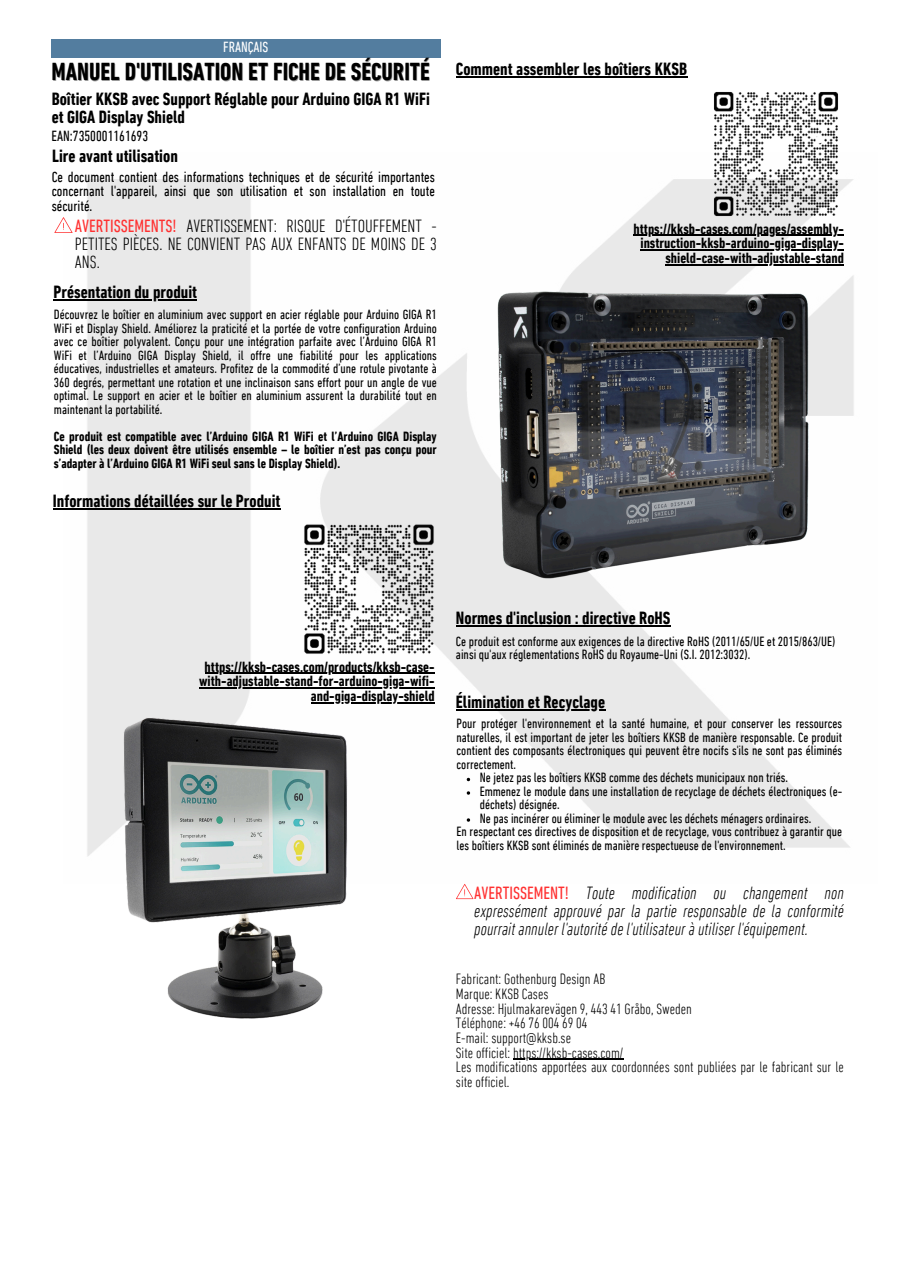
<style>
.page{position:relative;width:897px;height:1264px;background:#fff}
.page>*{position:absolute;margin:0;border:0;box-sizing:border-box;transform-origin:0 0}
.t1{font:700 condensed 25.05px "DIN Next LT Pro";color:#000}
.t2{font:700 condensed 18px/18px "DIN Next LT Pro";color:#000}
.t3{font:italic 300 condensed 18px/18px "DIN Next LT Pro";color:#000;text-align:justify}
.t4{font:300 condensed 18px/18px "DIN Next LT Pro";color:#000;text-align:justify}
.t5{font:300 condensed 15.15px "DIN Next LT Pro";color:#000}
.t6{font:700 condensed 15px/14.7px "DIN Next LT Pro";color:#000;text-align:right}
.t7{font:condensed 15px/14.7px "DIN Next LT Pro";color:#000;text-align:justify}
.t8{font:condensed 15px "DIN Next LT Pro";color:#fff}
.t9{font:condensed 13.65px/13.5px "DIN Next LT Pro";color:#000}
.t10{font:700 condensed 13.65px/13.5px "DIN Next LT Pro";color:#000;text-align:justify}
.s1{font-weight:400;color:#ff3131}
.s2{font-weight:400;font-style:normal;color:#ff3131}
</style>
<div class="page">
<div style="left:52px;top:39px;width:389px;height:18px;background:#537d9f"></div>
<img style="left:63px;top:179px;width:791px;height:677px">
<img style="left:103px;top:707px;width:261px;height:312px">
<img style="left:303px;top:523px;width:132px;height:132px">
<hr style="left:205px;top:672px;width:229px;height:2px;background:#000">
<hr style="left:199px;top:687px;width:235px;height:1px;background:#000">
<hr style="left:311px;top:702px;width:123px;height:1px;background:#000">
<svg style="left:54px;top:217px;width:18px;height:16px"></svg>
<hr style="left:54px;top:299px;width:143px;height:1px;background:#000">
<hr style="left:53px;top:508px;width:227px;height:1px;background:#000">
<svg style="left:456px;top:884px;width:17px;height:15px"></svg>
<hr style="left:456px;top:709px;width:149px;height:1px;background:#000">
<svg style="left:467px;top:777px;width:3px;height:4px"></svg>
<hr style="left:513px;top:1058px;width:110px;height:1px;background:#000">
<hr style="left:456px;top:625px;width:214px;height:1px;background:#000">
<img style="left:492px;top:288px;width:326px;height:292px">
<img style="left:712px;top:92px;width:131px;height:130px">
<hr style="left:456px;top:76px;width:231px;height:1px;background:#000">
<hr style="left:633px;top:235px;width:211px;height:1px;background:#000">
<hr style="left:640px;top:249px;width:204px;height:1px;background:#000">
<hr style="left:665px;top:264px;width:179px;height:1px;background:#000">
<h3 class="t8" style="left:223px;top:41px;width:47px">FRANÇAIS</h3>
<p class="t1" style="left:52px;top:61px;width:380px">MANUEL D'UTILISATION ET FICHE DE SÉCURITÉ</p>
<h3 class="t2" style="left:52px;top:91px;width:380px">Boîtier KKSB avec Support Réglable pour Arduino GIGA R1 WiFi et GIGA Display Shield</h3>
<p class="t7" style="left:52px;top:130px;width:98px">EAN:7350001161693</p>
<p class="t2" style="left:52px;top:148px;width:127px">Lire avant utilisation</p>
<p class="t7" style="left:52px;top:171px;width:385px">Ce document contient des informations techniques et de sécurité importantes concernant l'appareil, ainsi que son utilisation et son installation en toute sécurité.</p>
<h6 class="t4" style="left:75px;top:219px;width:363px"><span class="s1">AVERTISSEMENTS!</span> AVERTISSEMENT: RISQUE D'ÉTOUFFEMENT - PETITES PIÈCES. NE CONVIENT PAS AUX ENFANTS DE MOINS DE 3<br>ANS.</h6>
<h2 class="t2" style="left:54px;top:284px;width:145px">Présentation du produit</h2>
<h3 class="t9" style="left:54px;top:309px;width:384px;text-align:justify">Découvrez le boîtier en aluminium avec support en acier réglable pour Arduino GIGA R1<br>WiFi et Display Shield. Améliorez la praticité et la portée de votre configuration Arduino avec ce boîtier polyvalent. Conçu pour une intégration parfaite avec l’Arduino GIGA R1<br>WiFi et l’Arduino GIGA Display Shield, il offre une fiabilité pour les applications éducatives, industrielles et amateurs. Profitez de la commodité d’une rotule pivotante à 360 degrés, permettant une rotation et une inclinaison sans effort pour un angle de vue optimal. Le support en acier et le boîtier en aluminium assurent la durabilité tout en maintenant la portabilité.</h3>
<h5 class="t10" style="left:54px;top:430px;width:384px">Ce produit est compatible avec l’Arduino GIGA R1 WiFi et l’Arduino GIGA Display Shield (les deux doivent être utilisés ensemble – le boîtier n’est pas conçu pour s’adapter à l’Arduino GIGA R1 WiFi seul sans le Display Shield).</h5>
<h3 class="t2" style="left:53px;top:493px;width:229px">Informations détaillées sur le Produit</h3>
<p class="t2" style="left:456px;top:61px;width:233px">Comment assembler les boîtiers KKSB</p>
<p class="t6" style="left:633px;top:222px;width:212px">https://kksb-cases.com/pages/assembly&shy;instruction-kksb-arduino-giga-display&shy;shield-case-with-adjustable-stand</p>
<p class="t6" style="left:205px;top:660px;width:231px">https://kksb-cases.com/products/kksb-case-</p>
<h6 class="t6" style="left:199px;top:675px;width:237px">with-adjustable-stand-for-arduino-giga-wifi-</h6>
<p class="t6" style="left:311px;top:690px;width:125px">and-giga-display-shield</p>
<p class="t2" style="left:456px;top:610px;width:216px">Normes d'inclusion : directive RoHS</p>
<p class="t9" style="left:456px;top:635px;width:381px">Ce produit est conforme aux exigences de la directive RoHS (2011/65/UE et 2015/863/UE) ainsi qu'aux réglementations RoHS du Royaume-Uni (S.I. 2012:3032).</p>
<p class="t2" style="left:456px;top:695px;width:151px">Élimination et Recyclage</p>
<h3 class="t9" style="left:456px;top:718px;width:387px;text-align:justify">Pour protéger l'environnement et la santé humaine, et pour conserver les ressources naturelles, il est important de jeter les boîtiers KKSB de manière responsable. Ce produit contient des composants électroniques qui peuvent être nocifs s'ils ne sont pas éliminés correctement.</h3>
<h3 class="t9" style="left:480px;top:772px;width:310px">Ne jetez pas les boîtiers KKSB comme des déchets municipaux non triés.</h3>
<p class="t9" style="left:480px;top:785px;width:364px">Emmenez le module dans une installation de recyclage de déchets électroniques (e&shy;déchets) désignée.</p>
<h3 class="t9" style="left:480px;top:812px;width:333px">Ne pas incinérer ou éliminer le module avec les déchets ménagers ordinaires.</h3>
<p class="t9" style="left:456px;top:826px;width:387px">En respectant ces directives de disposition et de recyclage, vous contribuez à garantir que les boîtiers KKSB sont éliminés de manière respectueuse de l'environnement.</p>
<p class="t3" style="left:474px;top:885px;width:371px"><span class="s2">AVERTISSEMENT!</span> Toute modification ou changement non expressément approuvé par la partie responsable de la conformité pourrait annuler l'autorité de l'utilisateur à utiliser l'équipement.</p>
<p class="t5" style="left:456px;top:973px;width:151px">Fabricant: Gothenburg Design AB</p>
<p class="t5" style="left:456px;top:987px;width:94px">Marque: KKSB Cases</p>
<p class="t5" style="left:456px;top:1002px;width:237px">Adresse: Hjulmakarevägen 9, 443 41 Gråbo, Sweden</p>
<p class="t5" style="left:456px;top:1016px;width:133px">Téléphone: +46 76 004 69 04</p>
<p class="t5" style="left:456px;top:1031px;width:117px">E-mail: support@kksb.se</p>
<h4 class="t5" style="left:456px;top:1046px;width:169px">Site officiel: https://kksb-cases.com/</h4>
<p class="t5" style="left:456px;top:1060px;width:389px">Les modifications apportées aux coordonnées sont publiées par le fabricant sur le</p>
<p class="t5" style="left:456px;top:1075px;width:55px">site officiel.</p>
</div>
